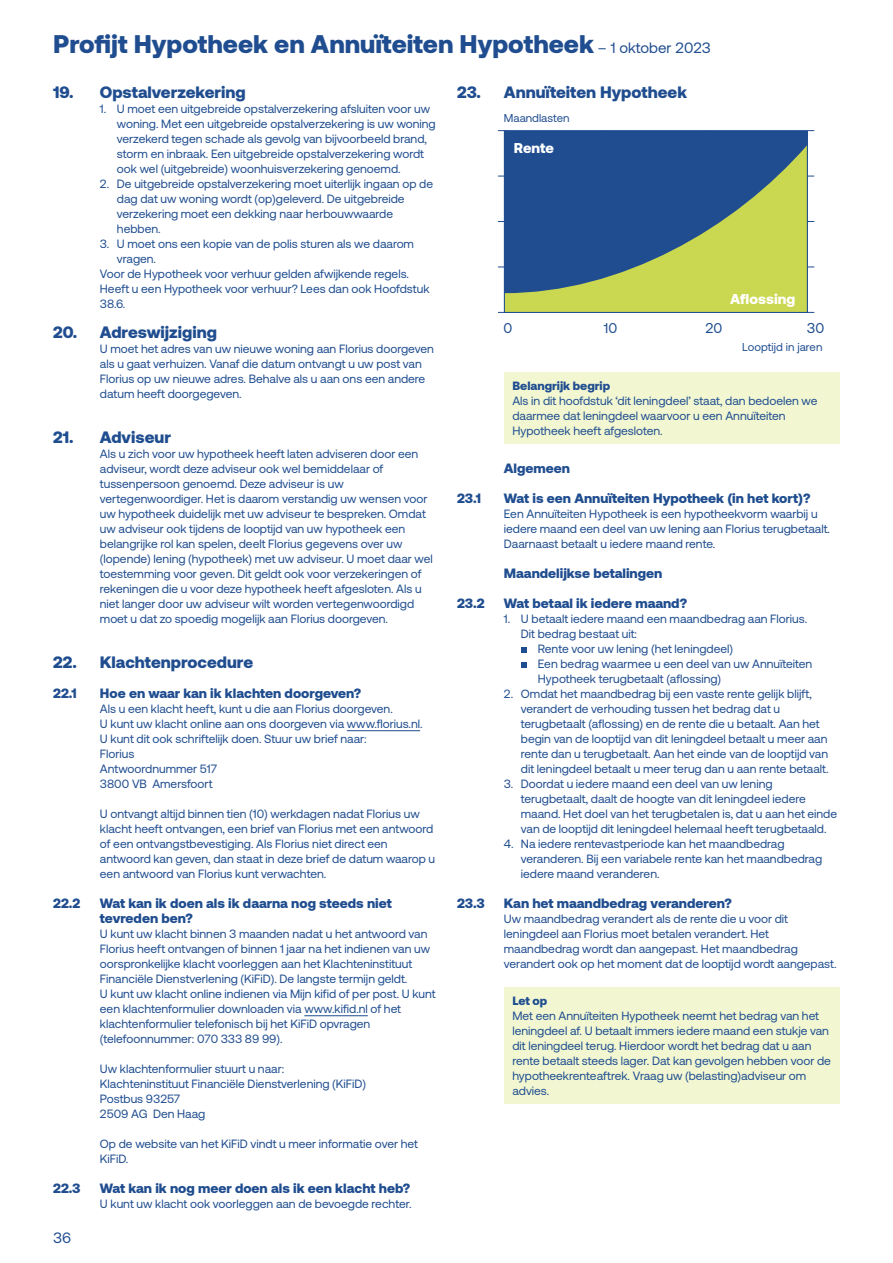
<style>
.page{position:relative;width:893px;height:1263px;background:#fff}
.page>*{position:absolute;margin:0;border:0;box-sizing:border-box;transform-origin:0 0}
.t1{font:900 25.5px "Aeonik";color:#1f4d8f}
.t2{font:900 16.5px "Aeonik";color:#1f4d8f}
.t3{font:15px "Aeonik";color:#1f4d8f}
.t4{font:900 14.25px "Aeonik";color:#fff}
.t5{font:14.25px "Aeonik";color:#1f4d90}
.t6{font:900 13.5px/15px "Aeonik";color:#1f4d8f}
.t7{font:12px/15px "Aeonik";color:#1f4d8f}
.t8{font:900 12px "Aeonik";color:#1f4d8f}
.t9{font:11.4px "Aeonik";color:#1f4d90}
.s1{font-weight:400;font-size:15px}
</style>
<div class="page">
<hr style="left:347px;top:730px;width:73px;height:1px;background:#1f4d8f">
<hr style="left:304px;top:1015px;width:64px;height:1px;background:#1f4d8f">
<div style="left:504px;top:131px;width:303px;height:181px;background:#1f4d90"></div>
<svg style="left:506px;top:146px;width:300px;height:165px"></svg>
<div style="left:504px;top:130px;width:304px;height:183px;border:1px solid #1f4d90"></div>
<svg style="left:498px;top:293px;width:7px;height:20px"></svg>
<div style="left:504px;top:372px;width:336px;height:71px;background:#f2f7d2"></div>
<svg style="left:521px;top:647px;width:6px;height:6px"></svg>
<svg style="left:521px;top:662px;width:6px;height:6px"></svg>
<div style="left:504px;top:987px;width:336px;height:116px;background:#f2f7d2"></div>
<h1 class="t1" style="left:53px;top:29px;width:659px">Profijt Hypotheek en Annuïteiten Hypotheek <span class="s1">– 1 oktober 2023</span></h1>
<h2 class="t2" style="left:53px;top:83px;width:194px">19. Opstalverzekering</h2>
<p class="t7" style="left:117px;top:102px;width:320px;text-indent:-17px">1. U moet een uitgebreide opstalverzekering afsluiten voor uw woning. Met een uitgebreide opstalverzekering is uw woning verzekerd tegen schade als gevolg van bijvoorbeeld brand, storm en inbraak. Een uitgebreide opstalverzekering wordt ook wel (uitgebreide) woonhuisverzekering genoemd.</p>
<p class="t7" style="left:117px;top:177px;width:318px;text-indent:-17px">2. De uitgebreide opstalverzekering moet uiterlijk ingaan op de dag dat uw woning wordt (op)geleverd. De uitgebreide verzekering moet een dekking naar herbouwwaarde hebben.</p>
<p class="t7" style="left:100px;top:237px;width:316px">3. U moet ons een kopie van de polis sturen als we daarom</p>
<p class="t7" style="left:117px;top:252px;width:41px">vragen.</p>
<p class="t7" style="left:100px;top:267px;width:311px">Voor de Hypotheek voor verhuur gelden afwijkende regels.</p>
<p class="t7" style="left:100px;top:282px;width:331px">Heeft u een Hypotheek voor verhuur? Lees dan ook Hoofdstuk</p>
<p class="t7" style="left:100px;top:297px;width:27px">38.6.</p>
<h2 class="t2" style="left:53px;top:323px;width:165px">20. Adreswijziging</h2>
<p class="t7" style="left:100px;top:342px;width:335px">U moet het adres van uw nieuwe woning aan Florius doorgeven als u gaat verhuizen. Vanaf die datum ontvangt u uw post van Florius op uw nieuwe adres. Behalve als u aan ons een andere datum heeft doorgegeven.</p>
<h2 class="t2" style="left:53px;top:428px;width:119px">21. Adviseur</h2>
<p class="t7" style="left:100px;top:447px;width:334px">Als u zich voor uw hypotheek heeft laten adviseren door een adviseur, wordt deze adviseur ook wel bemiddelaar of tussenpersoon genoemd. Deze adviseur is uw vertegenwoordiger. Het is daarom verstandig uw wensen voor uw hypotheek duidelijk met uw adviseur te bespreken. Omdat uw adviseur ook tijdens de looptijd van uw hypotheek een belangrijke rol kan spelen, deelt Florius gegevens over uw (lopende) lening (hypotheek) met uw adviseur. U moet daar wel toestemming voor geven. Dit geldt ook voor verzekeringen of rekeningen die u voor deze hypotheek heeft afgesloten. Als u niet langer door uw adviseur wilt worden vertegenwoordigd moet u dat zo spoedig mogelijk aan Florius doorgeven.</p>
<h2 class="t2" style="left:53px;top:653px;width:201px">22. Klachtenprocedure</h2>
<p class="t6" style="left:53px;top:686px;width:25px">22.1</p>
<p class="t6" style="left:100px;top:686px;width:263px">Hoe en waar kan ik klachten doorgeven?</p>
<p class="t7" style="left:100px;top:702px;width:324px">Als u een klacht heeft, kunt u die aan Florius doorgeven.<br>U kunt uw klacht online aan ons doorgeven via www.florius.nl.<br>U kunt dit ook schriftelijk doen. Stuur uw brief naar:<br>Florius<br>Antwoordnummer 517<br>3800 VB Amersfoort</p>
<p class="t7" style="left:100px;top:807px;width:337px">U ontvangt altijd binnen tien (10) werkdagen nadat Florius uw klacht heeft ontvangen, een brief van Florius met een antwoord of een ontvangstbevestiging. Als Florius niet direct een antwoord kan geven, dan staat in deze brief de datum waarop u een antwoord van Florius kunt verwachten.</p>
<p class="t6" style="left:53px;top:896px;width:29px">22.2</p>
<p class="t6" style="left:100px;top:896px;width:293px">Wat kan ik doen als ik daarna nog steeds niet tevreden ben?</p>
<p class="t7" style="left:100px;top:927px;width:337px">U kunt uw klacht binnen 3 maanden nadat u het antwoord van Florius heeft ontvangen of binnen 1 jaar na het indienen van uw oorspronkelijke klacht voorleggen aan het Klachteninstituut Financiële Dienstverlening (KiFiD). De langste termijn geldt.<br>U kunt uw klacht online indienen via Mijn kifid of per post. U kunt een klachtenformulier downloaden via www.kifid.nl of het klachtenformulier telefonisch bij het KiFiD opvragen (telefoonnummer: 070 333 89 99).</p>
<p class="t7" style="left:100px;top:1062px;width:268px">Uw klachtenformulier stuurt u naar:<br>Klachteninstituut Financiële Dienstverlening (KiFiD)<br>Postbus 93257<br>2509 AG Den Haag</p>
<p class="t7" style="left:100px;top:1137px;width:320px">Op de website van het KiFiD vindt u meer informatie over het<br>KiFiD.</p>
<p class="t6" style="left:53px;top:1181px;width:29px">22.3</p>
<p class="t6" style="left:100px;top:1181px;width:312px">Wat kan ik nog meer doen als ik een klacht heb?</p>
<p class="t7" style="left:100px;top:1197px;width:313px">U kunt uw klacht ook voorleggen aan de bevoegde rechter.</p>
<p class="t3" style="left:53px;top:1229px;width:20px">36</p>
<h2 class="t2" style="left:457px;top:83px;width:231px">23. Annuïteiten Hypotheek</h2>
<p class="t9" style="left:504px;top:112px;width:67px">Maandlasten</p>
<p class="t4" style="left:514px;top:139px;width:42px">Rente</p>
<p class="t5" style="left:504px;top:320px;width:10px">0</p>
<p class="t4" style="left:730px;top:290px;width:67px">Aflossing</p>
<p class="t5" style="left:604px;top:320px;width:15px">10</p>
<p class="t5" style="left:706px;top:320px;width:18px">20</p>
<p class="t5" style="left:807px;top:320px;width:19px">30</p>
<p class="t9" style="left:742px;top:341px;width:82px">Looptijd in jaren</p>
<p class="t8" style="left:512px;top:378px;width:99px">Belangrijk begrip</p>
<p class="t7" style="left:512px;top:393px;width:307px">Als in dit hoofdstuk ‘dit leningdeel’ staat, dan bedoelen we daarmee dat leningdeel waarvoor u een Annuïteiten<br>Hypotheek heeft afgesloten.</p>
<p class="t6" style="left:504px;top:461px;width:68px">Algemeen</p>
<p class="t6" style="left:457px;top:491px;width:25px">23.1</p>
<p class="t6" style="left:504px;top:491px;width:308px">Wat is een Annuïteiten Hypotheek (in het kort)?</p>
<p class="t7" style="left:504px;top:507px;width:328px">Een Annuïteiten Hypotheek is een hypotheekvorm waarbij u iedere maand een deel van uw lening aan Florius terugbetaalt.<br>Daarnaast betaalt u iedere maand rente.</p>
<p class="t6" style="left:504px;top:566px;width:160px">Maandelijkse betalingen</p>
<p class="t6" style="left:457px;top:596px;width:29px">23.2</p>
<p class="t6" style="left:504px;top:596px;width:185px">Wat betaal ik iedere maand?</p>
<p class="t7" style="left:504px;top:612px;width:305px">1. U betaalt iedere maand een maandbedrag aan Florius.</p>
<p class="t7" style="left:521px;top:627px;width:118px">Dit bedrag bestaat uit:</p>
<p class="t7" style="left:538px;top:642px;width:197px">Rente voor uw lening (het leningdeel)</p>
<p class="t7" style="left:538px;top:657px;width:276px">Een bedrag waarmee u een deel van uw Annuïteiten</p>
<p class="t7" style="left:538px;top:672px;width:185px">Hypotheek terugbetaalt (aflossing)</p>
<p class="t7" style="left:521px;top:687px;width:309px;text-indent:-17px">2. Omdat het maandbedrag bij een vaste rente gelijk blijft, verandert de verhouding tussen het bedrag dat u terugbetaalt (aflossing) en de rente die u betaalt. Aan het begin van de looptijd van dit leningdeel betaalt u meer aan rente dan u terugbetaalt. Aan het einde van de looptijd van dit leningdeel betaalt u meer terug dan u aan rente betaalt.</p>
<p class="t7" style="left:521px;top:777px;width:318px;text-indent:-17px">3. Doordat u iedere maand een deel van uw lening terugbetaalt, daalt de hoogte van dit leningdeel iedere maand. Het doel van het terugbetalen is, dat u aan het einde van de looptijd dit leningdeel helemaal heeft terugbetaald.</p>
<p class="t7" style="left:521px;top:837px;width:303px;text-indent:-17px">4. Na iedere rentevastperiode kan het maandbedrag veranderen. Bij een variabele rente kan het maandbedrag iedere maand veranderen.</p>
<p class="t6" style="left:457px;top:896px;width:29px">23.3</p>
<p class="t6" style="left:504px;top:896px;width:229px">Kan het maandbedrag veranderen?</p>
<p class="t7" style="left:504px;top:912px;width:334px">Uw maandbedrag verandert als de rente die u voor dit leningdeel aan Florius moet betalen verandert. Het maandbedrag wordt dan aangepast. Het maandbedrag verandert ook op het moment dat de looptijd wordt aangepast.</p>
<p class="t8" style="left:512px;top:993px;width:36px">Let op</p>
<p class="t7" style="left:512px;top:1008px;width:320px">Met een Annuïteiten Hypotheek neemt het bedrag van het leningdeel af. U betaalt immers iedere maand een stukje van dit leningdeel terug. Hierdoor wordt het bedrag dat u aan rente betaalt steeds lager. Dat kan gevolgen hebben voor de hypotheekrenteaftrek. Vraag uw (belasting)adviseur om advies.</p>
</div>
